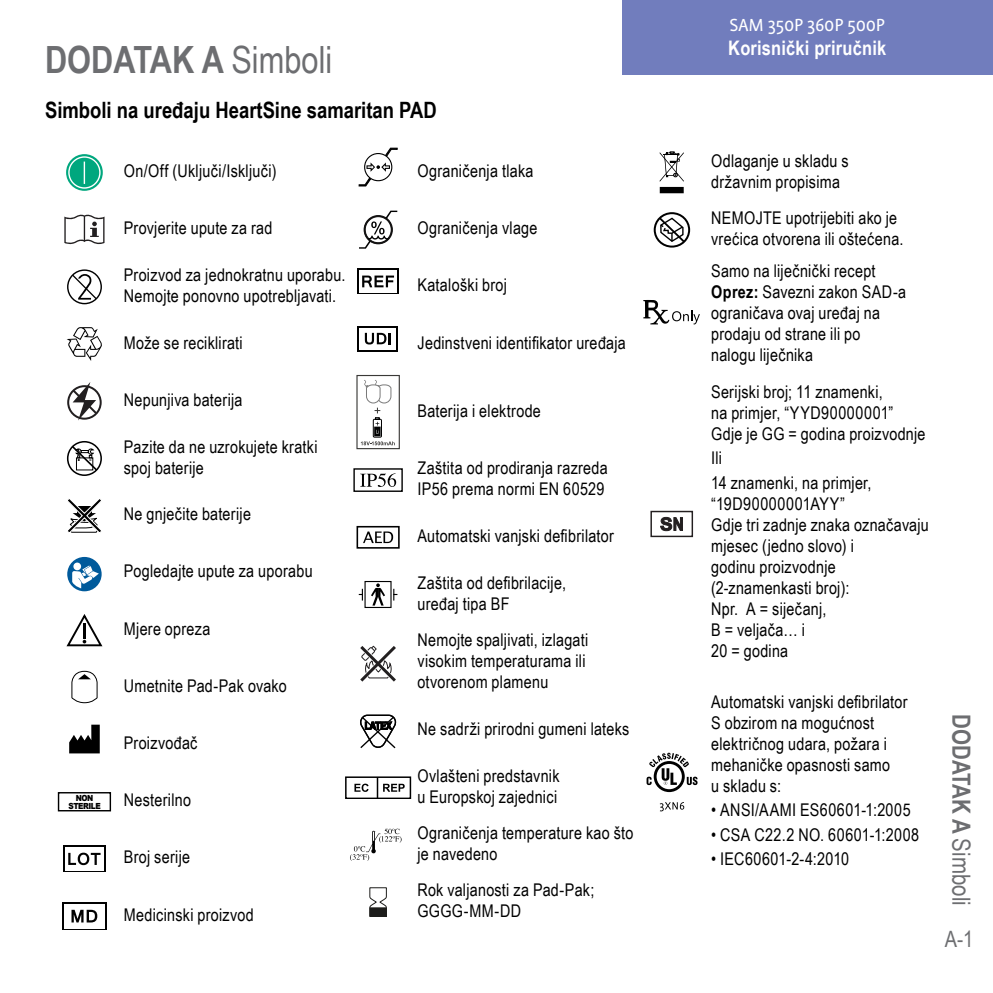
<style>
.page{position:relative;width:993px;height:993px;background:#fff}
.page>*{position:absolute;margin:0;border:0;box-sizing:border-box;transform-origin:0 0}
.t1{font:700 37.5px "Arial Narrow";color:#6d6e71}
.t2{font:700 25px "Arial Narrow";color:#6d6e71}
.t3{font:700 22.5px "Arial Narrow";color:#000}
.t4{font:22.5px "Arial Narrow";color:#6d6e71}
.t5{font:700 20px "Arial Narrow";letter-spacing:.01em;color:#fff}
.t6{font:20px "Profile OT";letter-spacing:-.01em;color:#fff}
.t7{font:17.5px/21px "Arial Narrow";letter-spacing:.015em;color:#000}
.t8{font:900 8.5px/7.5px "Arial";letter-spacing:-.06em;color:#000;text-align:center;scale:.88 1}
.s1{font-weight:400}
.s2{font-weight:700}
</style>
<div class="page">
<div style="left:621px;top:0;width:371px;height:75px;background:#717dbd"></div>
<svg style="left:659px;top:187px;width:24px;height:6px"></svg>
<svg style="left:659px;top:151px;width:24px;height:30px"></svg>
<svg style="left:657px;top:215px;width:29px;height:29px"></svg>
<div style="left:653px;top:212px;width:37px;height:35px;border:2px solid #000;border-radius:50%"></div>
<svg style="left:643px;top:300px;width:56px;height:24px"></svg>
<div style="left:650px;top:510px;width:42px;height:27px;border:1px solid #231f20"></div>
<svg style="left:660px;top:516px;width:23px;height:15px"></svg>
<svg style="left:653px;top:760px;width:31px;height:31px"></svg>
<svg style="left:656px;top:763px;width:25px;height:26px"></svg>
<svg style="left:646px;top:752px;width:51px;height:32px"></svg>
<svg style="left:659px;top:802px;width:25px;height:9px"></svg>
<svg style="left:66px;top:154px;width:37px;height:37px"></svg>
<svg style="left:67px;top:155px;width:34px;height:34px"></svg>
<svg style="left:64px;top:214px;width:40px;height:31px"></svg>
<div style="left:67px;top:269px;width:35px;height:35px;border:1px solid #000;border-radius:50%"></div>
<svg style="left:71px;top:273px;width:27px;height:27px"></svg>
<svg style="left:67px;top:327px;width:35px;height:34px"></svg>
<div style="left:67px;top:385px;width:35px;height:34px;border:2px solid #221f20;border-radius:50%"></div>
<svg style="left:71px;top:382px;width:28px;height:38px"></svg>
<div style="left:67px;top:441px;width:35px;height:35px;border:2px solid #000;border-radius:50%"></div>
<svg style="left:70px;top:443px;width:29px;height:29px"></svg>
<svg style="left:68px;top:499px;width:33px;height:34px"></svg>
<svg style="left:67px;top:556px;width:35px;height:35px"></svg>
<svg style="left:73px;top:562px;width:8px;height:8px"></svg>
<svg style="left:72px;top:565px;width:27px;height:23px"></svg>
<svg style="left:66px;top:614px;width:37px;height:32px"></svg>
<svg style="left:71px;top:670px;width:27px;height:33px"></svg>
<svg style="left:69px;top:724px;width:31px;height:29px"></svg>
<div style="left:58px;top:791px;width:53px;height:20px;border:1px solid #000"></div>
<div style="left:63px;top:845px;width:42px;height:26px;background:#010101"></div>
<div style="left:65px;top:847px;width:39px;height:23px;background:#fff"></div>
<svg style="left:68px;top:852px;width:32px;height:12px"></svg>
<div style="left:62px;top:901px;width:44px;height:28px;background:linear-gradient(to right,#fff,#fff)"></div>
<div style="left:64px;top:903px;width:41px;height:24px;background:#fff"></div>
<svg style="left:71px;top:909px;width:26px;height:13px"></svg>
<svg style="left:359px;top:148px;width:38px;height:38px"></svg>
<svg style="left:359px;top:210px;width:38px;height:38px"></svg>
<div style="left:357px;top:268px;width:41px;height:26px;background:linear-gradient(to right,#fff,#fff)"></div>
<div style="left:359px;top:270px;width:38px;height:22px;background:#fff"></div>
<svg style="left:362px;top:275px;width:32px;height:12px"></svg>
<svg style="left:358px;top:326px;width:40px;height:25px"></svg>
<div style="left:359px;top:327px;width:37px;height:22px;background:#fff"></div>
<svg style="left:365px;top:333px;width:26px;height:11px"></svg>
<div style="left:356px;top:375px;width:44px;height:74px;border:1px solid #3a3937"></div>
<svg style="left:361px;top:380px;width:33px;height:65px"></svg>
<svg style="left:360px;top:473px;width:36px;height:14px"></svg>
<div style="left:356px;top:525px;width:43px;height:23px;border:2px solid #000"></div>
<svg style="left:363px;top:531px;width:30px;height:12px"></svg>
<svg style="left:358px;top:588px;width:5px;height:12px"></svg>
<svg style="left:393px;top:588px;width:4px;height:12px"></svg>
<svg style="left:371px;top:583px;width:14px;height:22px"></svg>
<svg style="left:360px;top:645px;width:36px;height:37px"></svg>
<svg style="left:360px;top:714px;width:36px;height:35px"></svg>
<svg style="left:354px;top:783px;width:14px;height:8px"></svg>
<svg style="left:383px;top:783px;width:21px;height:8px"></svg>
<div style="left:345px;top:776px;width:66px;height:22px;border:2px solid #000"></div>
<hr style="left:376px;top:777px;width:2px;height:21px;background:#000">
<svg style="left:350px;top:828px;width:51px;height:32px"></svg>
<svg style="left:369px;top:887px;width:17px;height:20px"></svg>
<div style="left:370px;top:907px;width:16px;height:8px;background:#1d1d1b"></div>
<div style="left:369px;top:907px;width:17px;height:9px;border:1px solid #1d1d1b"></div>
<h1 class="t1" style="left:45px;top:32px;width:289px">DODATAK A <span class="s1">Simboli</span></h1>
<p class="t3" style="left:45px;top:93px;width:393px">Simboli na uređaju HeartSine samaritan PAD</p>
<p class="t7" style="left:124px;top:160px;width:154px">On/Off (Uključi/Isključi)</p>
<p class="t7" style="left:124px;top:217px;width:150px">Provjerite upute za rad</p>
<p class="t7" style="left:124px;top:263px;width:223px">Proizvod za jednokratnu uporabu.<br>Nemojte ponovno upotrebljavati.</p>
<p class="t7" style="left:124px;top:331px;width:120px">Može se reciklirati</p>
<p class="t7" style="left:124px;top:388px;width:120px">Nepunjiva baterija</p>
<p class="t7" style="left:124px;top:435px;width:195px">Pazite da ne uzrokujete kratki spoj baterije</p>
<p class="t7" style="left:124px;top:502px;width:129px">Ne gnječite baterije</p>
<p class="t7" style="left:124px;top:560px;width:190px">Pogledajte upute za uporabu</p>
<p class="t7" style="left:124px;top:617px;width:88px">Mjere opreza</p>
<p class="t7" style="left:124px;top:674px;width:164px">Umetnite Pad-Pak ovako</p>
<p class="t7" style="left:124px;top:731px;width:75px">Proizvođač</p>
<p class="t8" style="left:68px;top:793px;width:38px">NON<br>STERILE</p>
<p class="t7" style="left:124px;top:788px;width:69px">Nesterilno</p>
<p class="t7" style="left:124px;top:845px;width:68px">Broj serije</p>
<p class="t7" style="left:124px;top:902px;width:131px">Medicinski proizvod</p>
<p class="t7" style="left:417px;top:160px;width:117px">Ograničenja tlaka</p>
<p class="t7" style="left:417px;top:217px;width:121px">Ograničenja vlage</p>
<p class="t7" style="left:417px;top:274px;width:91px">Kataloški broj</p>
<p class="t7" style="left:417px;top:331px;width:210px">Jedinstveni identifikator uređaja</p>
<p class="t7" style="left:417px;top:399px;width:125px">Baterija i elektrode</p>
<p class="t7" style="left:417px;top:456px;width:192px">Zaštita od prodiranja razreda<br>IP56 prema normi EN 60529</p>
<p class="t7" style="left:417px;top:524px;width:198px">Automatski vanjski defibrilator</p>
<p class="t7" style="left:417px;top:571px;width:150px">Zaštita od defibrilacije, uređaj tipa BF</p>
<p class="t7" style="left:417px;top:628px;width:172px">Nemojte spaljivati, izlagati visokim temperaturama ili otvorenom plamenu</p>
<p class="t7" style="left:417px;top:717px;width:213px">Ne sadrži prirodni gumeni lateks</p>
<p class="t7" style="left:417px;top:764px;width:143px">Ovlašteni predstavnik u Europskoj zajednici</p>
<p class="t7" style="left:417px;top:821px;width:217px">Ograničenja temperature kao što je navedeno</p>
<p class="t7" style="left:417px;top:878px;width:178px">Rok valjanosti za Pad-Pak;<br>GGGG-MM-DD</p>
<p class="t6" style="left:729px;top:14px;width:157px">SAM 350P 360P 500P</p>
<p class="t5" style="left:728px;top:33px;width:159px">Korisnički priručnik</p>
<p class="t7" style="left:711px;top:149px;width:139px">Odlaganje u skladu s državnim propisima</p>
<p class="t7" style="left:711px;top:206px;width:194px">NEMOJTE upotrijebiti ako je vrećica otvorena ili oštećena.</p>
<p class="t7" style="left:711px;top:260px;width:196px">Samo na liječnički recept<br><span class="s2">Oprez:</span> Savezni zakon SAD-a ograničava ovaj uređaj na prodaju od strane ili po nalogu liječnika</p>
<p class="t7" style="left:711px;top:380px;width:216px">Serijski broj; 11 znamenki,<br>na primjer, “YYD90000001”<br>Gdje je GG = godina proizvodnje</p>
<p class="t7" style="left:711px;top:445px;width:162px;line-height:24.5px">Ili<br>14 znamenki, na primjer,</p>
<p class="t7" style="left:711px;top:492px;width:219px">“19D90000001AYY”<br>Gdje tri zadnje znaka označavaju mjesec (jedno slovo) i<br>godinu proizvodnje (2-znamenkasti broj):<br>Npr. A = siječanj,<br>B = veljača… i<br>20 = godina</p>
<p class="t7" style="left:711px;top:690px;width:198px">Automatski vanjski defibrilator<br>S obzirom na mogućnost električnog udara, požara i mehaničke opasnosti samo<br>u skladu s:</p>
<p class="t7" style="left:711px;top:798px;width:201px">• ANSI/AAMI ES60601-1:2005</p>
<p class="t7" style="left:711px;top:823px;width:209px">• CSA C22.2 NO. 60601-1:2008</p>
<p class="t7" style="left:711px;top:847px;width:139px">• IEC60601-2-4:2010</p>
<h2 class="t2" style="left:979px;top:714px;width:193px;rotate:90deg">DODATAK A <span class="s1">Simboli</span></h2>
<p class="t4" style="left:944px;top:922px;width:30px">A-1</p>
</div>
